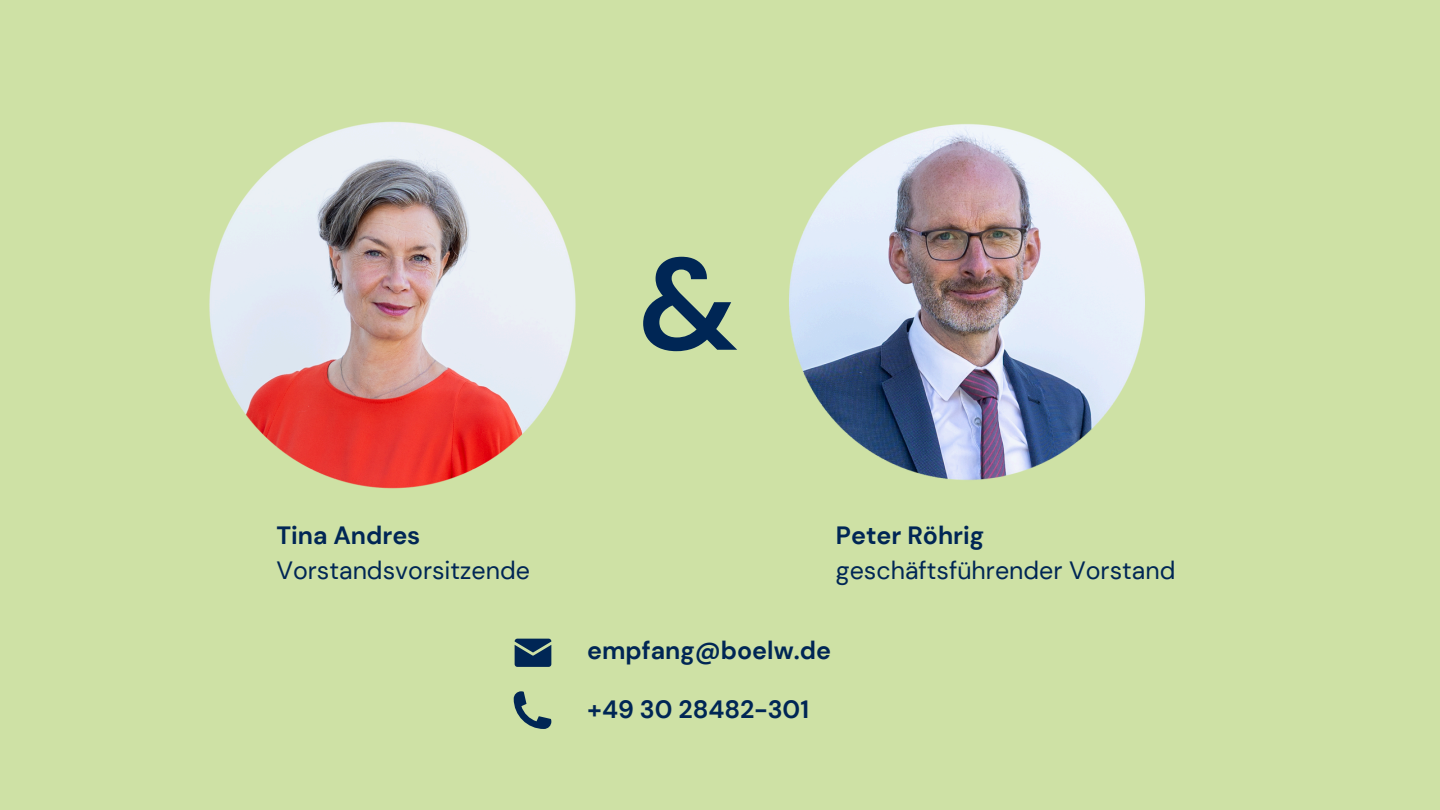
<style>
.page{position:relative;width:1440px;height:810px;background:#cee1a5}
.page>*{position:absolute;margin:0;border:0;box-sizing:border-box;transform-origin:0 0}
.t1{font:700 130.7px "DM Sans";color:#002655}
.t2{font:700 25px "DM Sans";color:#002655}
.t3{font:25px "DM Sans";color:#002655}
</style>
<div class="page">
<img style="left:209px;top:121px;width:367px;height:368px">
<img style="left:789px;top:124px;width:356px;height:356px">
<svg style="left:515px;top:639px;width:36px;height:28px"></svg>
<svg style="left:514px;top:691px;width:37px;height:38px"></svg>
<p class="t1" style="left:638px;top:220px;width:102px">&amp;</p>
<p class="t2" style="left:276px;top:519px;width:146px">Tina Andres</p>
<p class="t3" style="left:276px;top:554px;width:255px">Vorstandsvorsitzende</p>
<p class="t2" style="left:836px;top:519px;width:150px">Peter Röhrig</p>
<p class="t3" style="left:836px;top:554px;width:341px">geschäftsführender Vorstand</p>
<p class="t2" style="left:587px;top:634px;width:245px">empfang@boelw.de</p>
<p class="t2" style="left:587px;top:693px;width:223px">+49 30 28482-301</p>
</div>
